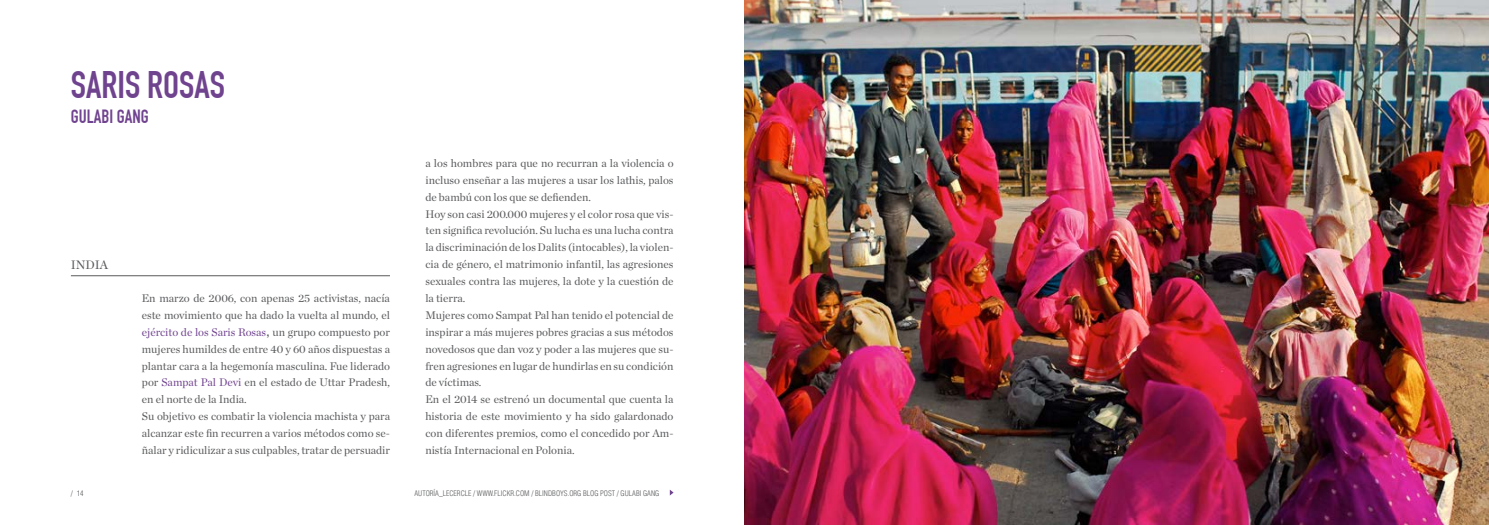
<style>
.page{position:relative;width:1489px;height:525px;background:#fff}
.page>*{position:absolute;margin:0;border:0;box-sizing:border-box;transform-origin:0 0}
.t1{font:700 37.5px "DIN Condensed";color:#70438f}
.t2{font:700 18.75px "DIN Condensed";color:#70438f}
.t3{font:12.5px "Chronicle Deck";color:#58595b}
.t4{font:11.25px/16.9px "Chronicle Deck";color:#58595b}
.t5{font:300 condensed 7.5px "Helvetica";color:#58595b}
.s1{color:#70438f}
.s2{font-family:"Helvetica";font-weight:700;font-stretch:condensed}
</style>
<div class="page">
<svg style="left:669px;top:490px;width:4px;height:5px"></svg>
<img style="left:744px;top:0;width:744px;height:524px">
<hr style="left:71px;top:275px;width:319px;height:1px;background:#58595b">
<h1 class="t1" style="left:71px;top:62px;width:15px">SARIS</h1>
<h1 class="t1" style="left:147px;top:62px;width:48px">ROSAS</h1>
<h2 class="t2" style="left:71px;top:105px;width:78px">GULABI GANG</h2>
<p class="t3" style="left:71px;top:257px;width:24px">INDIA</p>
<p class="t5" style="left:71px;top:488px;width:14px">/ 14</p>
<p class="t4" style="left:142px;top:289px;width:250px">En marzo de 2006, con apenas 25 activistas, nacía este movimiento que ha dado la vuelta al mundo, el <span class="s1">ejército de los Saris Rosas</span><span class="s2">,</span> un grupo compuesto por mujeres humildes de entre 40 y 60 años dispuestas a plantar cara a la hegemonía masculina. Fue liderado por <span class="s1">Sampat Pal D evi</span> en el estado de Uttar Pradesh, en el norte de la India.<br>Su objetivo es combatir la violencia machista y para alcanzar este fin recurren a varios métodos como se&shy;ñalar y ridiculizar a sus culpables, tratar de persuadir</p>
<p class="t4" style="left:425px;top:154px;width:250px">a los hombres para que no recurran a la violencia o incluso enseñar a las mujeres a usar los lathis, palos de bambú con los que se defienden.<br>Hoy son casi 200.000 mujeres y el color rosa que vis&shy;ten significa revolución. Su lucha es una lucha contra la discriminación de los Dalits (intocables), la violen&shy;cia de género, el matrimonio infantil, las agresiones sexuales contra las mujeres, la dote y la cuestión de la tierra.<br>Mujeres como S ampat Pal han tenido el potencial de inspirar a más mujeres pobres gracias a sus métodos novedosos que dan voz y poder a las mujeres que su&shy;fren agresiones en lugar de hundirlas en su condición de víctimas.<br>En el 2014 se estrenó un documental que cuenta la historia de este movimiento y ha sido galardonado con diferentes premios, como el concedido por Am&shy;nistía Internacional en Polonia.</p>
<p class="t5" style="left:414px;top:488px;width:246px">AUTORÍA_LECERCLE / WWW.FLICKR.COM / BLINDBOYS.ORG BLOG POST / GULABI GANG</p>
</div>
